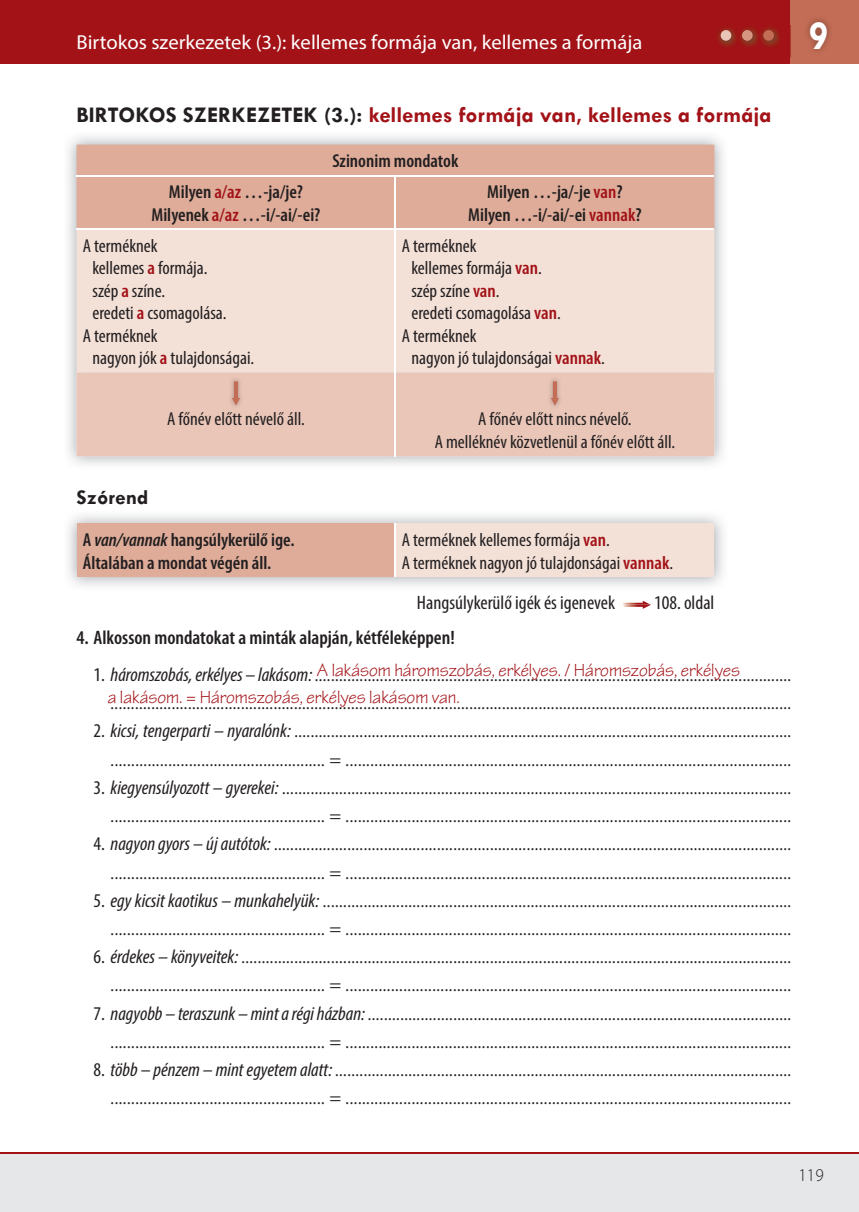
<style>
.page{position:relative;width:859px;height:1212px;background:#fff}
.page>*{position:absolute;margin:0;border:0;box-sizing:border-box;transform-origin:0 0}
.t1{font:700 42px "Tw Cen";color:#fff;scale:.85 1}
.t2{font:700 22.5px "Tw Cen";color:#a21217}
.t3{font:700 21px "Tw Cen";color:#231f20}
.t4{font:20.25px "Myriad Pro";color:#fff}
.t5{font:600 condensed 19.5px "Myriad Pro";color:#231f20}
.t6{font:condensed 19.5px "Myriad Pro";color:#231f20}
.t7{font:condensed 18.75px/22.5px "Myriad Pro";color:#231f20}
.t8{font:600 condensed 18.75px/22.5px "Myriad Pro";color:#231f20;text-align:center}
.t9{font:18.75px/27.8px "Tekton Pro";color:#a21217}
.t10{font:300 18px "Myriad Pro";color:#231f20;scale:.95 1}
.t11{font:16.5px/28.2px "Myriad Pro";color:#231f20;text-align:right}
.s1{color:#231f20}
.s2{color:#a21217}
.s3{font-weight:600;color:#a21217}
.s4{font-style:italic}
.s5{font-stretch:condensed;font-size:19.5px}
.s6{font-style:italic;font-stretch:condensed;font-size:19.5px}
</style>
<div class="page">
<div style="left:0;top:1152px;width:859px;height:60px;background:#e6e7e9"></div>
<div style="left:0;top:0;width:791px;height:64px;background:#a21217"></div>
<div style="left:791px;top:0;width:68px;height:64px;background:#c36d56"></div>
<img style="left:748px;top:28px;width:10px;height:18px">
<div style="left:742px;top:30px;width:11px;height:11px;background:#d59580;border-radius:50%"></div>
<img style="left:718px;top:28px;width:30px;height:18px">
<svg style="left:742px;top:30px;width:6px;height:11px"></svg>
<div style="left:721px;top:30px;width:10px;height:11px;background:#e9c6b8;border-radius:50%"></div>
<img style="left:769px;top:28px;width:10px;height:18px">
<img style="left:761px;top:28px;width:8px;height:18px">
<div style="left:763px;top:30px;width:11px;height:11px;background:#c36d56;border-radius:50%"></div>
<hr style="left:0;top:1152px;width:859px;height:2px;background:#a21217">
<div style="left:77px;top:523px;width:318px;height:54px;background:#deac99"></div>
<div style="left:395px;top:523px;width:319px;height:54px;background:#f3e0d7"></div>
<hr style="left:395px;top:523px;width:1px;height:54px;background:#fff">
<img style="left:68px;top:136px;width:656px;height:329px">
<div style="left:77px;top:145px;width:637px;height:83px;background:#deac99"></div>
<div style="left:77px;top:230px;width:637px;height:143px;background:#f3e0d7"></div>
<div style="left:77px;top:373px;width:637px;height:83px;background:#e9c6b8"></div>
<hr style="left:395px;top:176px;width:1px;height:52px;background:#fff">
<hr style="left:395px;top:230px;width:1px;height:226px;background:#fff">
<hr style="left:77px;top:175px;width:637px;height:1px;background:#fff">
<hr style="left:77px;top:228px;width:637px;height:2px;background:#fff">
<img style="left:227px;top:377px;width:26px;height:41px">
<svg style="left:232px;top:381px;width:8px;height:25px"></svg>
<img style="left:546px;top:377px;width:26px;height:41px">
<svg style="left:551px;top:381px;width:8px;height:25px"></svg>
<svg style="left:623px;top:604px;width:28px;height:5px"></svg>
<img style="left:622px;top:601px;width:28px;height:3px">
<p class="t4" style="left:77px;top:34px;width:567px">Birtokos szerkezetek (3.): kellemes formája van, kellemes a formája</p>
<h1 class="t1" style="left:809px;top:13px;width:24px">9</h1>
<h2 class="t2" style="left:77px;top:103px;width:697px"><span class="s1">BIRTOKOS SZERKEZETEK (3.):</span> kellemes formája van, kellemes a formája</h2>
<p class="t8" style="left:332px;top:151px;width:128px">Szinonim mondatok</p>
<p class="t8" style="left:152px;top:183px;width:170px">Milyen <span class="s2">a/az</span> …-ja/je?<br>Milyenek <span class="s2">a/az</span> …-i/-ai/-ei?</p>
<p class="t8" style="left:468px;top:183px;width:175px">Milyen …-ja/-je <span class="s2">van</span>?<br>Milyen …-i/-ai/-ei <span class="s2">vannak</span>?</p>
<p class="t7" style="left:83px;top:236px;width:76px">A terméknek</p>
<p class="t7" style="left:92px;top:259px;width:117px">kellemes <span class="s3">a</span> formája.</p>
<p class="t7" style="left:92px;top:281px;width:74px">szép <span class="s3">a</span> színe.</p>
<p class="t7" style="left:92px;top:304px;width:136px">eredeti <span class="s3">a</span> csomagolása.</p>
<p class="t7" style="left:83px;top:326px;width:76px">A terméknek</p>
<p class="t7" style="left:92px;top:349px;width:163px">nagyon jók <span class="s3">a</span> tulajdonságai.</p>
<p class="t7" style="left:402px;top:236px;width:76px">A terméknek</p>
<p class="t7" style="left:411px;top:259px;width:132px">kellemes formája <span class="s3">van</span>.</p>
<p class="t7" style="left:411px;top:281px;width:90px">szép színe <span class="s3">van</span>.</p>
<p class="t7" style="left:411px;top:304px;width:151px">eredeti csomagolása <span class="s3">van</span>.</p>
<p class="t7" style="left:402px;top:326px;width:76px">A terméknek</p>
<p class="t7" style="left:411px;top:349px;width:195px">nagyon jó tulajdonságai <span class="s3">vannak</span>.</p>
<p class="t3" style="left:77px;top:486px;width:73px">Szórend</p>
<p class="t7" style="left:167px;top:409px;width:139px">A főnév előtt névelő áll.</p>
<p class="t7" style="left:435px;top:409px;width:242px;text-align:center">A főnév előtt nincs névelő.<br>A melléknév közvetlenül a főnév előtt áll.</p>
<p class="t8" style="left:83px;top:530px;width:213px;text-align:left">A <span class="s4">van/vannak</span> hangsúlykerülő ige.<br>Általában a mondat végén áll.</p>
<p class="t7" style="left:402px;top:530px;width:273px">A terméknek kellemes formája <span class="s3">van</span>.<br>A terméknek nagyon jó tulajdonságai <span class="s3">vannak</span>.</p>
<p class="t6" style="left:417px;top:595px;width:200px">Hangsúlykerülő igék és igenevek</p>
<p class="t6" style="left:654px;top:595px;width:62px">108. oldal</p>
<p class="t5" style="left:77px;top:631px;width:380px">4. Alkosson mondatokat a minták alapján, kétféleképpen!</p>
<p class="t11" style="left:94px;top:663px;width:699px"><span class="s5">1.</span> <span class="s6">háromszobás, erkélyes</span> <span class="s5">–</span> <span class="s6">lakásom:</span> ..................................................................................................................... .......................................................................................................................................................................</p>
<p class="t11" style="left:94px;top:719px;width:699px"><span class="s5">2.</span> <span class="s6">kicsi, tengerparti</span> <span class="s5">–</span> <span class="s6">nyaralónk:</span> .......................................................................................................................... .................................................... <span class="s5">=</span> ............................................................................................................</p>
<p class="t11" style="left:94px;top:775px;width:699px"><span class="s5">3.</span> <span class="s6">kiegyensúlyozott – gyerekei:</span> ............................................................................................................................. .................................................... <span class="s5">=</span> ............................................................................................................</p>
<p class="t11" style="left:94px;top:832px;width:699px"><span class="s5">4.</span> <span class="s6">nagyon gyors – új autótok:</span> ............................................................................................................................... .................................................... <span class="s5">=</span> ............................................................................................................</p>
<p class="t11" style="left:94px;top:888px;width:699px"><span class="s5">5.</span> <span class="s6">egy kicsit kaotikus – munkahelyük:</span> ................................................................................................................... .................................................... <span class="s5">=</span> ............................................................................................................</p>
<p class="t11" style="left:94px;top:945px;width:699px"><span class="s5">6.</span> <span class="s6">érdekes – könyveitek:</span> ....................................................................................................................................... .................................................... <span class="s5">=</span> ............................................................................................................</p>
<p class="t11" style="left:94px;top:1001px;width:699px"><span class="s5">7.</span> <span class="s6">nagyobb – teraszunk – mint a régi házban:</span> ........................................................................................................ .................................................... <span class="s5">=</span> ............................................................................................................</p>
<p class="t11" style="left:94px;top:1057px;width:699px"><span class="s5">8.</span> <span class="s6">több – pénzem – mint egyetem alatt:</span> ................................................................................................................ .................................................... <span class="s5">=</span> ............................................................................................................</p>
<p class="t9" style="left:108px;top:657px;width:634px;text-indent:209px">A lakásom háromszobás, erkélyes. / Háromszobás, erkélyes a lakásom. = Háromszobás, erkélyes lakásom van.</p>
<p class="t10" style="left:799px;top:1168px;width:28px">119</p>
</div>
